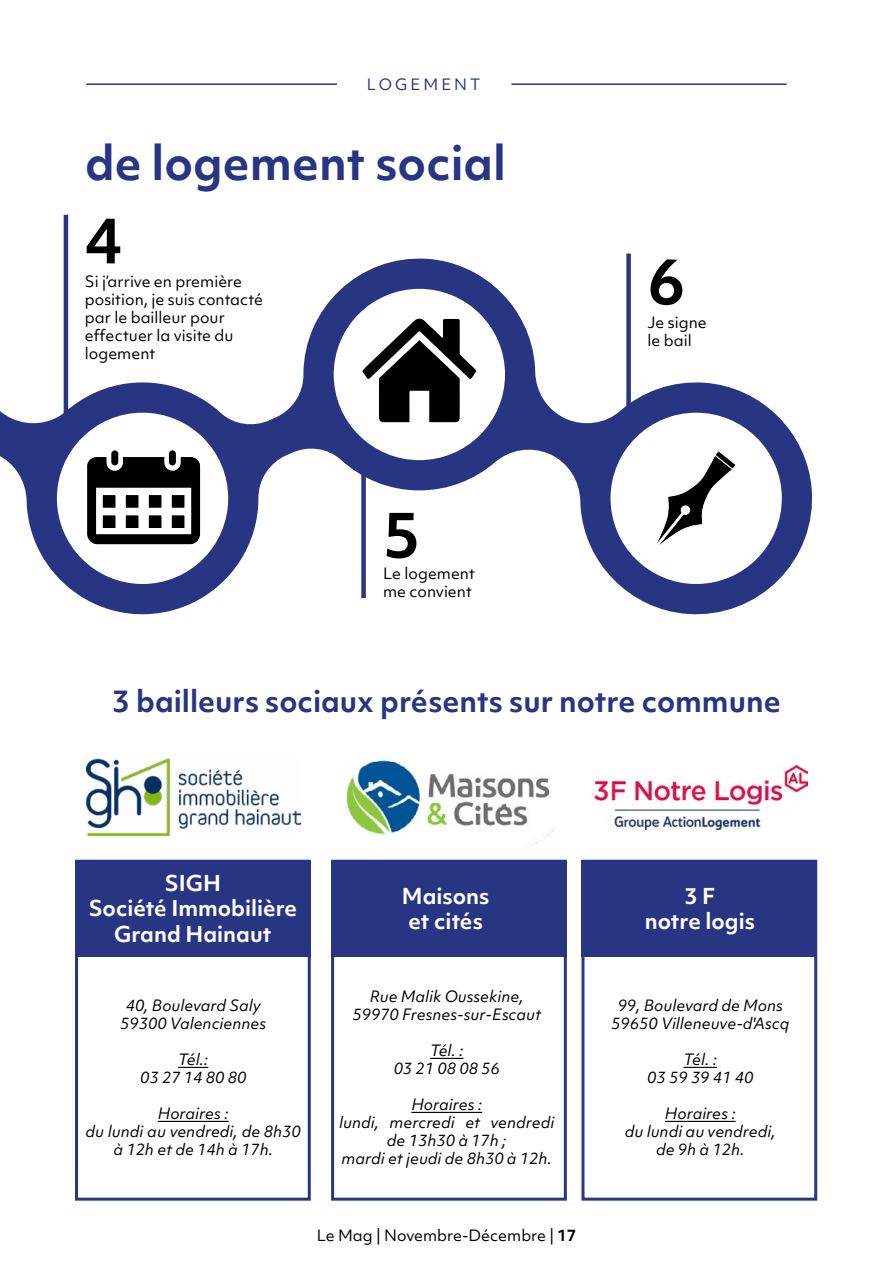
<style>
.page{position:relative;width:893px;height:1263px;background:#fff}
.page>*{position:absolute;margin:0;border:0;box-sizing:border-box;transform-origin:0 0}
.t1{font:700 60px "Objektiv Mk 1";color:#000}
.t2{font:700 45px "Objektiv Mk 1";color:#283583}
.t3{font:700 28.5px "Objektiv Mk 1";color:#283583}
.t4{font:700 21px/25.2px "Objektiv Mk 1";color:#fff;text-align:center}
.t5{font:italic 15px/18px "Objektiv Mk 1";color:#000;text-align:center}
.t6{font:15px/18px "Objektiv Mk 1";color:#000}
.t7{font:15px "Objektiv Mk 1";letter-spacing:.2em;color:#283583}
.s1{font-weight:700}
</style>
<div class="page">
<div style="left:581px;top:860px;width:236px;height:96px;background:#283583"></div>
<div style="left:331px;top:860px;width:236px;height:96px;background:#283583"></div>
<div style="left:75px;top:860px;width:236px;height:96px;background:#283583"></div>
<hr style="left:86px;top:83px;width:275px;height:2px;background:#283583">
<hr style="left:511px;top:83px;width:276px;height:2px;background:#283583">
<div style="left:338px;top:62px;width:172px;height:45px;background:#fff"></div>
<svg style="left:0;top:253px;width:813px;height:362px"></svg>
<div style="left:334px;top:289px;width:171px;height:171px;background:#fff;border-radius:50%"></div>
<div style="left:57px;top:413px;width:171px;height:171px;background:#fff;border-radius:50%"></div>
<div style="left:610px;top:413px;width:172px;height:171px;background:#fff;border-radius:50%"></div>
<div style="left:361px;top:453px;width:5px;height:145px;background:#283583"></div>
<hr style="left:64px;top:215px;width:4px;height:204px;background:#283583">
<div style="left:626px;top:253px;width:5px;height:166px;background:#283583"></div>
<svg style="left:362px;top:318px;width:115px;height:105px"></svg>
<svg style="left:656px;top:451px;width:80px;height:94px"></svg>
<svg style="left:87px;top:457px;width:114px;height:88px"></svg>
<div style="left:95px;top:487px;width:97px;height:48px;background:#fff"></div>
<div style="left:95px;top:486px;width:98px;height:50px;border:2px solid #000"></div>
<div style="left:102px;top:494px;width:14px;height:14px;background:#000"></div>
<div style="left:101px;top:494px;width:16px;height:15px;border:2px solid #fff"></div>
<div style="left:125px;top:494px;width:14px;height:14px;background:#000"></div>
<div style="left:124px;top:494px;width:16px;height:15px;border:2px solid #fff"></div>
<div style="left:148px;top:494px;width:14px;height:14px;background:#000"></div>
<div style="left:147px;top:494px;width:16px;height:15px;border:2px solid #fff"></div>
<div style="left:171px;top:494px;width:14px;height:14px;background:#000"></div>
<div style="left:170px;top:494px;width:16px;height:15px;border:2px solid #fff"></div>
<div style="left:102px;top:515px;width:14px;height:14px;background:#000"></div>
<div style="left:101px;top:514px;width:16px;height:15px;border:2px solid #fff"></div>
<div style="left:125px;top:515px;width:14px;height:14px;background:#000"></div>
<div style="left:124px;top:514px;width:16px;height:15px;border:2px solid #fff"></div>
<div style="left:148px;top:515px;width:14px;height:14px;background:#000"></div>
<div style="left:147px;top:514px;width:16px;height:15px;border:2px solid #fff"></div>
<div style="left:171px;top:515px;width:14px;height:14px;background:#000"></div>
<div style="left:170px;top:514px;width:16px;height:15px;border:2px solid #fff"></div>
<div style="left:168px;top:450px;width:9px;height:16px;background:#000;border-radius:4px"></div>
<div style="left:167px;top:449px;width:10px;height:18px;border:2px solid #fff;border-radius:4px"></div>
<div style="left:111px;top:450px;width:8px;height:16px;background:#000;border-radius:4px"></div>
<div style="left:110px;top:449px;width:10px;height:18px;border:2px solid #fff;border-radius:4px"></div>
<hr style="left:178px;top:1067px;width:30px;height:1px;background:#000">
<hr style="left:158px;top:1121px;width:71px;height:1px;background:#000">
<hr style="left:430px;top:1058px;width:33px;height:1px;background:#000">
<hr style="left:411px;top:1112px;width:71px;height:1px;background:#000">
<hr style="left:684px;top:1067px;width:33px;height:1px;background:#000">
<hr style="left:665px;top:1121px;width:71px;height:1px;background:#000">
<img style="left:86px;top:759px;width:215px;height:77px">
<img style="left:344px;top:760px;width:210px;height:88px">
<img style="left:593px;top:765px;width:215px;height:64px">
<div style="left:75px;top:860px;width:236px;height:340px;border:3px solid #283583"></div>
<div style="left:331px;top:860px;width:236px;height:340px;border:3px solid #283583"></div>
<div style="left:581px;top:860px;width:236px;height:340px;border:3px solid #283583"></div>
<p class="t7" style="left:367px;top:74px;width:115px">LOGEMENT</p>
<h2 class="t2" style="left:85px;top:131px;width:423px">de logement social</h2>
<h1 class="t1" style="left:85px;top:198px;width:39px">4</h1>
<p class="t6" style="left:85px;top:272px;width:180px">Si j’arrive en première position, je suis contacté par le bailleur pour effectuer la visite du logement</p>
<h1 class="t1" style="left:383px;top:492px;width:39px">5</h1>
<p class="t6" style="left:383px;top:564px;width:93px">Le logement me convient</p>
<h1 class="t1" style="left:648px;top:239px;width:39px">6</h1>
<p class="t6" style="left:648px;top:313px;width:61px">Je signe le bail</p>
<h3 class="t3" style="left:112px;top:681px;width:670px">3 bailleurs sociaux présents sur notre commune</h3>
<h3 class="t4" style="left:89px;top:870px;width:210px">SIGH<br>Société Immobilière<br>Grand Hainaut</h3>
<p class="t5" style="left:120px;top:997px;width:148px">40, Boulevard Saly<br>59300 Valenciennes</p>
<p class="t5" style="left:140px;top:1051px;width:108px">Tél.:<br>03 27 14 80 80</p>
<p class="t5" style="left:86px;top:1105px;width:217px">Horaires :<br>du lundi au vendredi, de 8h30 à 12h et de 14h à 17h.</p>
<h3 class="t4" style="left:402px;top:883px;width:89px">Maisons et cités</h3>
<h3 class="t4" style="left:645px;top:883px;width:112px">3 F<br>notre logis</h3>
<p class="t5" style="left:352px;top:988px;width:190px">Rue Malik Oussekine,<br>59970 Fresnes-sur-Escaut</p>
<p class="t5" style="left:394px;top:1042px;width:108px">Tél. :<br>03 21 08 08 56</p>
<p class="t5" style="left:339px;top:1096px;width:217px">Horaires :<br>lundi, mercredi et vendredi de 13h30 à 17h ;<br>mardi et jeudi de 8h30 à 12h.</p>
<p class="t5" style="left:611px;top:997px;width:180px">99, Boulevard de Mons<br>59650 Villeneuve-d'Ascq</p>
<p class="t5" style="left:647px;top:1051px;width:108px">Tél. :<br>03 59 39 41 40</p>
<p class="t5" style="left:625px;top:1105px;width:153px">Horaires :<br>du lundi au vendredi, de 9h à 12h.</p>
<p class="t6" style="left:317px;top:1226px;width:261px">Le Mag | Novembre-Décembre | <span class="s1">17</span></p>
</div>
